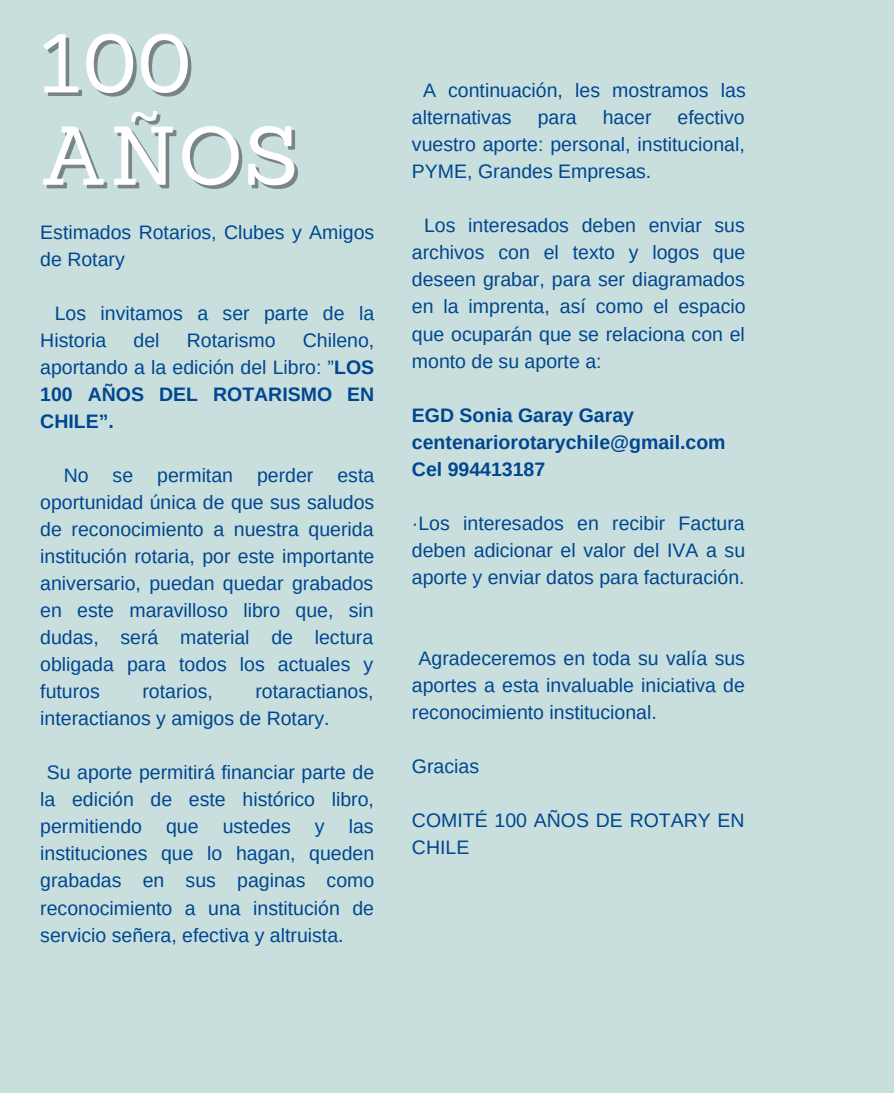
<style>
.page{position:relative;width:894px;height:1093px;background:#fff}
.page>*{position:absolute;margin:0;border:0;box-sizing:border-box;transform-origin:0 0}
.t1{font:81.15px/92.4px "Sanchez";letter-spacing:.02em;color:rgb(0 0 0/.4)}
.t2{font:19.5px/27px "Arimo";color:#004690;text-align:justify}
.t3{font:700 19.5px/27px "Arimo";color:#004690}
.s1{font-weight:700}
</style>
<div class="page">
<div style="left:0;top:0;width:893px;height:1092px;background:#c8dfdd"></div>
<h1 class="t1" style="left:44px;top:20px;width:259px">100<br>AÑOS</h1>
<p class="t2" style="left:40px;top:218px;width:335px">Estimados Rotarios, Clubes y Amigos de Rotary</p>
<p class="t2" style="left:40px;top:299px;width:335px;text-indent:14px">Los invitamos a ser parte de la<br>Historia</p>
<p class="t2" style="left:40px;top:326px;width:335px;text-indent:262px">Chileno, aportando a la edición del Libro: ”<span class="s1">LOS 100 AÑOS DEL ROTARISMO EN CHILE”.</span></p>
<p class="t2" style="left:40px;top:461px;width:335px;text-indent:23px">No se permitan perder esta oportunidad única de que sus saludos de reconocimiento a nuestra querida institución rotaria, por este importante aniversario, puedan quedar grabados en este maravilloso libro que, sin dudas, será material de lectura obligada para todos los actuales y futuros</p>
<p class="t2" style="left:133px;top:326px;width:27px">del</p>
<p class="t2" style="left:187px;top:326px;width:90px">Rotarismo</p>
<p class="t2" style="left:40px;top:678px;width:335px;text-indent:215px">rotaractianos, interactianos y amigos de Rotary.</p>
<p class="t2" style="left:40px;top:759px;width:335px;text-indent:7px">Su aporte permitirá financiar parte de la edición de este histórico libro, permitiendo que ustedes y las instituciones que lo hagan, queden grabadas en sus paginas como reconocimiento a una institución de servicio señera, efectiva y altruista.</p>
<p class="t2" style="left:142px;top:678px;width:72px">rotarios,</p>
<p class="t2" style="left:412px;top:77px;width:335px;text-indent:11px">A continuación, les mostramos las alternativas</p>
<p class="t2" style="left:412px;top:104px;width:334px;text-indent:265px">efectivo vuestro aporte: personal, institucional, PYME, Grandes Empresas.</p>
<p class="t2" style="left:412px;top:212px;width:335px;text-indent:12px">Los interesados deben enviar sus archivos con el texto y logos que deseen grabar, para ser diagramados en la imprenta, así como el espacio que ocuparán que se relaciona con el monto de su aporte a:</p>
<p class="t3" style="left:412px;top:401px;width:315px">EGD Sonia Garay Garay centenariorotarychile@gmail.com<br>Cel 994413187</p>
<p class="t2" style="left:412px;top:509px;width:334px">·Los interesados en recibir Factura deben adicionar el valor del IVA a su aporte y enviar datos para facturación.</p>
<p class="t2" style="left:537px;top:104px;width:40px">para</p>
<p class="t2" style="left:602px;top:104px;width:50px">hacer</p>
<p class="t2" style="left:412px;top:644px;width:334px;text-indent:7px">Agradeceremos en toda su valía sus aportes a esta invaluable iniciativa de reconocimiento institucional.</p>
<p class="t2" style="left:412px;top:752px;width:69px">Gracias</p>
<p class="t2" style="left:412px;top:806px;width:334px">COMITÉ 100 AÑOS DE ROTARY EN<br>CHILE</p>
</div>
